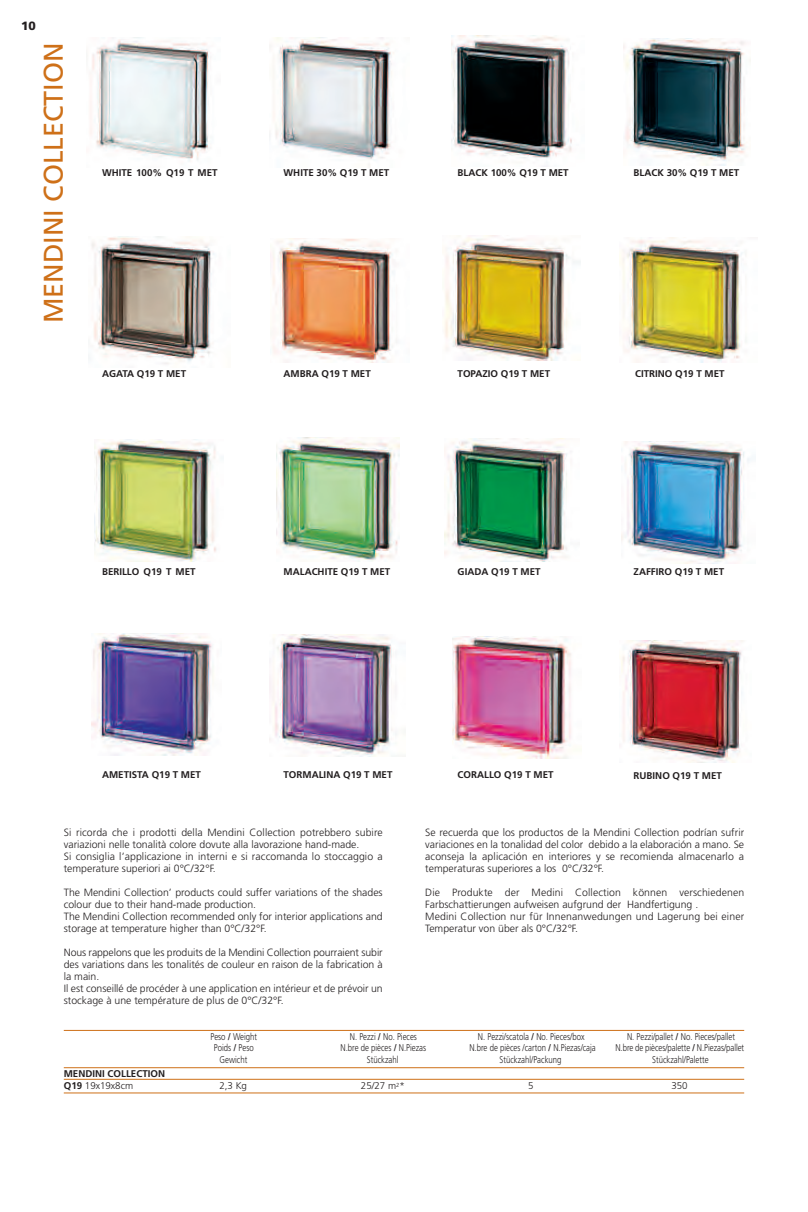
<style>
.page{position:relative;width:808px;height:1212px;background:#fff}
.page>*{position:absolute;margin:0;border:0;box-sizing:border-box;transform-origin:0 0}
.t1{font:27px "Frutiger";color:#ce7018}
.t2{font:900 12px "Frutiger LT Std";color:#231f20}
.t3{font:300 10.5px/12px "Frutiger";color:#231f20}
.t4{font:700 9.75px/12.6px "Frutiger";color:#231f20}
.t5{font:300 9.75px "Frutiger";color:#231f20;scale:.8 1}
.t6{font:300 9.75px "Frutiger";color:#231f20}
.s1{font-weight:300}
.s2{font-weight:700}
</style>
<div class="page">
<img style="left:452px;top:36px;width:120px;height:122px">
<img style="left:91px;top:237px;width:124px;height:127px">
<img style="left:624px;top:38px;width:121px;height:128px">
<img style="left:95px;top:440px;width:122px;height:122px">
<img style="left:444px;top:439px;width:123px;height:123px">
<img style="left:277px;top:438px;width:123px;height:124px">
<img style="left:452px;top:637px;width:119px;height:122px">
<img style="left:621px;top:640px;width:122px;height:122px">
<img style="left:269px;top:37px;width:125px;height:129px">
<img style="left:90px;top:37px;width:119px;height:124px">
<img style="left:620px;top:237px;width:123px;height:125px">
<img style="left:270px;top:238px;width:127px;height:125px">
<img style="left:444px;top:236px;width:137px;height:125px">
<img style="left:270px;top:634px;width:126px;height:122px">
<img style="left:622px;top:441px;width:129px;height:122px">
<img style="left:91px;top:634px;width:122px;height:122px">
<hr style="left:64px;top:1030px;width:680px;height:1px;background:#ce7018">
<hr style="left:64px;top:1067px;width:680px;height:1px;background:#ce7018">
<hr style="left:64px;top:1079px;width:680px;height:1px;background:#ce7018">
<hr style="left:64px;top:1092px;width:680px;height:1px;background:#ce7018">
<p class="t2" style="left:21px;top:21px;width:16px">10</p>
<h1 class="t1" style="left:43px;top:323px;width:282px;rotate:-90deg">MENDINI COLLECTION</h1>
<p class="t4" style="left:102px;top:167px;width:117px">WHITE 100% Q19 T MET</p>
<p class="t4" style="left:284px;top:167px;width:107px">WHITE 30% Q19 T MET</p>
<p class="t4" style="left:458px;top:167px;width:113px">BLACK 100% Q19 T MET</p>
<p class="t4" style="left:634px;top:167px;width:107px">BLACK 30% Q19 T MET</p>
<p class="t4" style="left:102px;top:368px;width:86px">AGATA Q19 T MET</p>
<p class="t4" style="left:284px;top:368px;width:89px">AMBRA Q19 T MET</p>
<p class="t4" style="left:458px;top:368px;width:94px">TOPAZIO Q19 T MET</p>
<p class="t4" style="left:635px;top:368px;width:91px">CITRINO Q19 T MET</p>
<p class="t4" style="left:102px;top:566px;width:95px">BERILLO Q19 T MET</p>
<p class="t4" style="left:284px;top:566px;width:108px">MALACHITE Q19 T MET</p>
<p class="t4" style="left:458px;top:566px;width:84px">GIADA Q19 T MET</p>
<p class="t4" style="left:634px;top:566px;width:92px">ZAFFIRO Q19 T MET</p>
<p class="t4" style="left:102px;top:769px;width:100px">AMETISTA Q19 T MET</p>
<p class="t4" style="left:284px;top:769px;width:110px">TORMALINA Q19 T MET</p>
<p class="t3" style="left:64px;top:827px;width:320px">Si ricorda che i prodotti della Mendini Collection potrebbero subire variazioni nelle tonalità colore dovute alla lavorazione hand-made.<br>Si consiglia l’applicazione in interni e si raccomanda lo stoccaggio a temperature superiori ai 0°C/32°F.</p>
<p class="t3" style="left:64px;top:887px;width:320px">The Mendini Collection’ products could suffer variations of the shades colour due to their hand-made production.<br>The Mendini Collection recommended only for interior applications and storage at temperature higher than 0°C/32°F.</p>
<p class="t3" style="left:64px;top:947px;width:320px">Nous rappelons que les produits de la Mendini Collection pourraient subir des variations dans les tonalités de couleur en raison de la fabrication à la main.<br>Il est conseillé de procéder à une application en intérieur et de prévoir un stockage à une température de plus de 0°C/32°F.</p>
<p class="t4" style="left:458px;top:769px;width:97px">CORALLO Q19 T MET</p>
<p class="t4" style="left:634px;top:770px;width:90px">RUBINO Q19 T MET</p>
<p class="t3" style="left:425px;top:827px;width:320px;text-align:justify">Se recuerda que los productos de la Mendini Collection podrían sufrir variaciones en la tonalidad del color debido a la elaboración a mano. Se aconseja la aplicación en interiores y se recomienda almacenarlo a temperaturas superiores a los 0°C/32°F.</p>
<p class="t3" style="left:425px;top:887px;width:320px">Die Produkte der Medini Collection können verschiedenen Farbschattierungen aufweisen aufgrund der Handfertigung .<br>Medini Collection nur für Innenanwedungen und Lagerung bei einer Temperatur von über als 0°C/32°F.</p>
<p class="t4" style="left:64px;top:1068px;width:103px">MENDINI COLLECTION<br>Q19 <span class="s1">19x19x8cm</span></p>
<p class="t5" style="left:210px;top:1032px;width:60px">Peso <span class="s2">/</span> Weight</p>
<p class="t5" style="left:350px;top:1032px;width:85px">N. Pezzi <span class="s2">/</span> No. Pieces</p>
<p class="t5" style="left:478px;top:1032px;width:135px">N. Pezzi/scatola <span class="s2">/</span> No. Pieces/box</p>
<p class="t5" style="left:627px;top:1032px;width:136px">N. Pezzi/pallet <span class="s2">/</span> No. Pieces/pallet</p>
<p class="t5" style="left:214px;top:1044px;width:51px">Poids <span class="s2">/</span> Peso</p>
<p class="t5" style="left:340px;top:1044px;width:109px">N.bre de pièces <span class="s2">/</span> N.Piezas</p>
<p class="t5" style="left:469px;top:1044px;width:159px">N.bre de pièces /carton <span class="s2">/</span> N.Piezas/caja</p>
<p class="t5" style="left:615px;top:1044px;width:162px">N.bre de pièces/palette <span class="s2">/</span> N.Piezas/pallet</p>
<p class="t5" style="left:220px;top:1056px;width:36px">Gewicht</p>
<p class="t5" style="left:367px;top:1056px;width:41px">Stückzahl</p>
<p class="t5" style="left:500px;top:1056px;width:79px">Stückzahl/Packung</p>
<p class="t5" style="left:652px;top:1056px;width:72px">Stückzahl/Palette</p>
<p class="t6" style="left:219px;top:1082px;width:29px">2,3 Kg</p>
<p class="t6" style="left:361px;top:1082px;width:45px">25/27 m<sup>2</sup>*</p>
<p class="t6" style="left:528px;top:1082px;width:7px">5</p>
<p class="t6" style="left:671px;top:1082px;width:18px">350</p>
</div>
